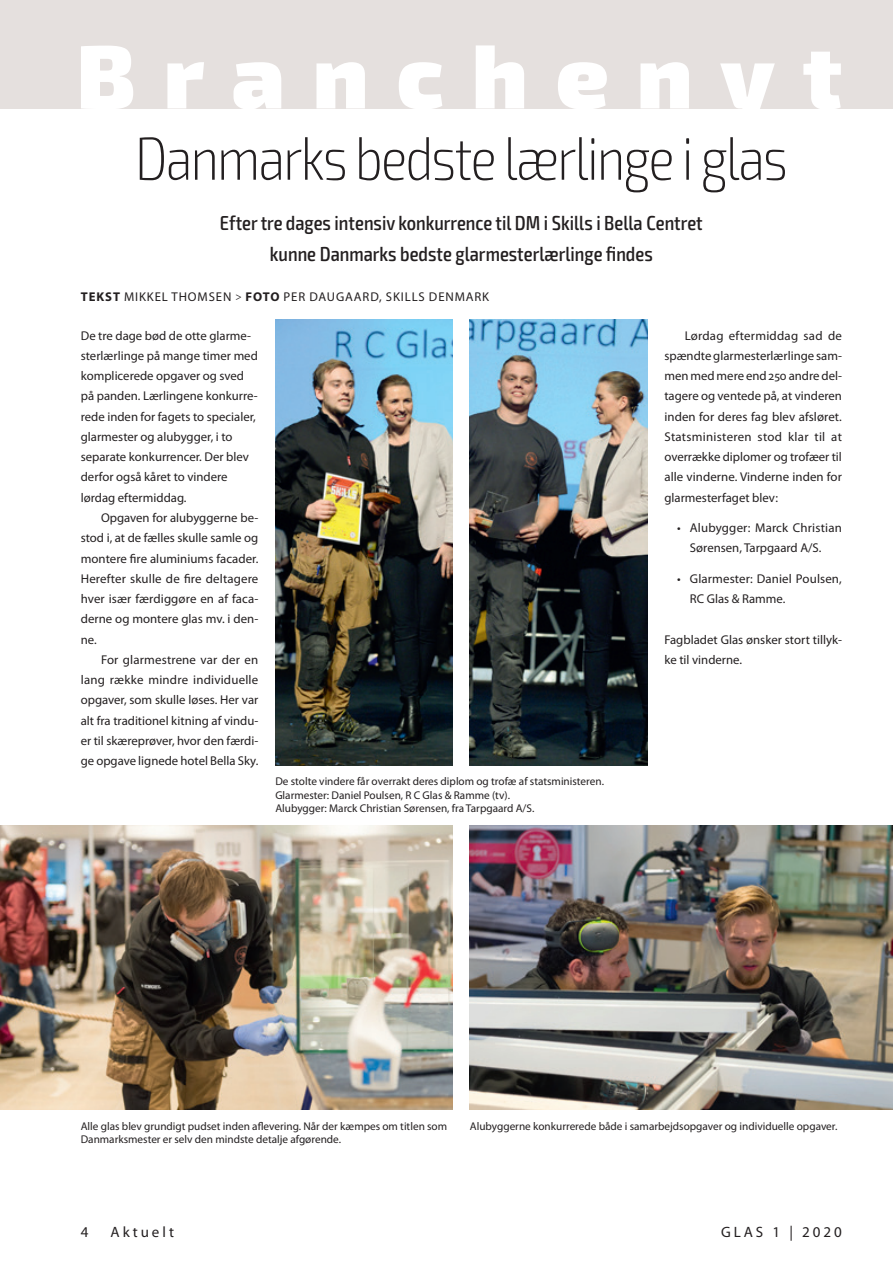
<style>
.page{position:relative;width:893px;height:1263px;background:#fff}
.page>*{position:absolute;margin:0;border:0;box-sizing:border-box;transform-origin:0 0}
.t1{font:900 90px "Exo 2";letter-spacing:.31em;color:#fff}
.t2{font:200 condensed 60.75px "Exo 2";letter-spacing:-.025em;color:#231f20}
.t3{font:500 condensed 20.25px/30.3px "Exo 2";color:#231f20;text-align:center}
.t4{font:15px "Myriad Pro";letter-spacing:.2em;color:#231f20}
.t5{font:12.75px/20.2px "Myriad Pro";color:#231f20}
.t6{font:12.75px "Myriad Pro";letter-spacing:.07em;color:#231f20}
.t7{font:11.25px/13.5px "Myriad Pro";color:#231f20}
.s1{font-weight:700}
.s2{font-size:10.5px}
</style>
<div class="page">
<div style="left:0;top:0;width:893px;height:108px;background:#e5e0de"></div>
<img style="left:275px;top:319px;width:178px;height:446px">
<img style="left:0;top:826px;width:453px;height:284px">
<img style="left:470px;top:826px;width:423px;height:283px">
<img style="left:470px;top:319px;width:177px;height:446px">
<h1 class="t1" style="left:76px;top:21px;width:767px">Branchenyt</h1>
<h2 class="t2" style="left:135px;top:124px;width:654px">Danmarks bedste lærlinge i glas</h2>
<h3 class="t3" style="left:220px;top:208px;width:484px">Efter tre dages intensiv konkurrence til DM i Skills i Bella Centret kunne Danmarks bedste glarmesterlærlinge findes</h3>
<p class="t6" style="left:81px;top:289px;width:410px"><span class="s1">TEKST</span> MIKKEL THOMSEN <span class="s2">&gt;</span> <span class="s1">FOTO</span> PER DAUGAARD, SKILLS DENMARK</p>
<p class="t5" style="left:81px;top:325px;width:179px">De tre dage bød de otte glarme&shy;sterlærlinge på mange timer med komplicerede opgaver og sved på panden. Lærlingene konkurre&shy;rede inden for fagets to specialer, glarmester og alubygger, i to separate konkurrencer. Der blev derfor også kåret to vindere lørdag eftermiddag.</p>
<p class="t5" style="left:81px;top:507px;width:179px;text-align:justify;text-indent:20px">Opgaven for alubyggerne be&shy;stod i, at de fælles skulle samle og montere fire aluminiums facader.<br>Herefter skulle de fire deltagere hver især færdiggøre en af faca&shy;derne og montere glas mv. i den&shy;ne.</p>
<p class="t5" style="left:81px;top:649px;width:179px;text-align:justify;text-indent:20px">For glarmestrene var der en lang række mindre individuelle opgaver, som skulle løses. Her var alt fra traditionel kitning af vindu&shy;er til skæreprøver, hvor den færdi&shy;ge opgave lignede hotel Bella Sky.</p>
<p class="t5" style="left:664px;top:325px;width:179px;text-align:justify;text-indent:20px">Lørdag eftermiddag sad de spændte glarmesterlærlinge sam&shy;men med mere end 250 andre del&shy;tagere og ventede på, at vinderen inden for deres fag blev afsløret.<br>Statsministeren stod klar til at overrække diplomer og trofæer til alle vinderne. Vinderne inden for glarmesterfaget blev:</p>
<p class="t5" style="left:690px;top:517px;width:153px;text-indent:-13px">• Alubygger: Marck Christian<br>Sørensen, Tarpgaard A/S.</p>
<p class="t5" style="left:690px;top:568px;width:153px;text-indent:-13px">• Glarmester: Daniel Poulsen,<br>RC Glas &amp; Ramme.</p>
<p class="t5" style="left:664px;top:629px;width:179px">Fagbladet Glas ønsker stort tillyk&shy;ke til vinderne.</p>
<p class="t7" style="left:275px;top:774px;width:330px">De stolte vindere får overrakt deres diplom og trofæ af statsministeren.<br>Glarmester: Daniel Poulsen, R C Glas &amp; Ramme (tv).<br>Alubygger: Marck Christian Sørensen, fra Tarpgaard A/S.</p>
<p class="t7" style="left:81px;top:1119px;width:368px">Alle glas blev grundigt pudset inden aflevering. Når der kæmpes om titlen som</p>
<p class="t7" style="left:470px;top:1119px;width:369px">Alubyggerne konkurrerede både i samarbejdsopgaver og individuelle opgaver.</p>
<p class="t7" style="left:81px;top:1132px;width:262px">Danmarksmester er selv den mindste detalje afgørende.</p>
<p class="t4" style="left:81px;top:1223px;width:9px">4</p>
<p class="t4" style="left:111px;top:1223px;width:65px">Aktuelt</p>
<p class="t4" style="left:721px;top:1223px;width:122px">GLAS 1 | 2020</p>
</div>
